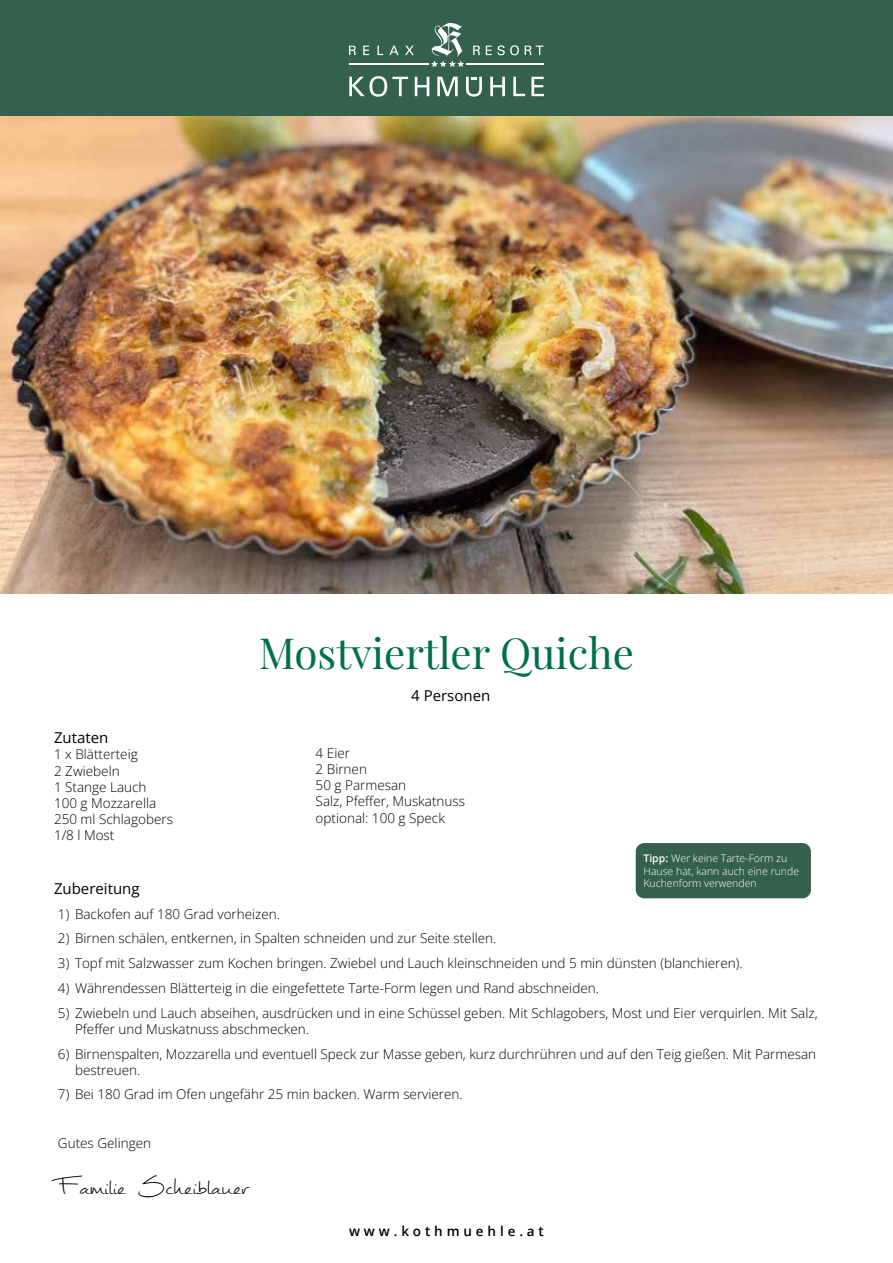
<style>
.page{position:relative;width:893px;height:1263px;background:#fff}
.page>*{position:absolute;margin:0;border:0;box-sizing:border-box;transform-origin:0 0}
.t1{font:42px "Playfair Display";color:#006f4a}
.t2{font:42px "Mathilde";color:#000}
.t3{font:15px "Open Sans";color:#000}
.t4{font:300 13.5px/16.2px "Open Sans";color:#000}
.t5{font:600 13.5px "Open Sans";letter-spacing:.285em;color:#000}
.t6{font:300 10.5px/12.6px "Open Sans";color:#fff}
.s1{font-weight:600}
</style>
<div class="page">
<img style="left:0;top:116px;width:893px;height:477px">
<div style="left:636px;top:843px;width:175px;height:55px;background:#34614e;border-radius:9px"></div>
<div style="left:0;top:0;width:893px;height:116px;background:#34614e"></div>
<svg style="left:349px;top:46px;width:7px;height:9px"></svg>
<svg style="left:363px;top:46px;width:6px;height:9px"></svg>
<svg style="left:378px;top:46px;width:5px;height:9px"></svg>
<svg style="left:389px;top:46px;width:10px;height:9px"></svg>
<svg style="left:405px;top:46px;width:9px;height:9px"></svg>
<svg style="left:473px;top:46px;width:7px;height:9px"></svg>
<svg style="left:486px;top:45px;width:33px;height:10px"></svg>
<svg style="left:525px;top:46px;width:18px;height:9px"></svg>
<svg style="left:349px;top:76px;width:59px;height:21px"></svg>
<svg style="left:415px;top:77px;width:14px;height:19px"></svg>
<svg style="left:437px;top:77px;width:21px;height:19px"></svg>
<svg style="left:490px;top:77px;width:15px;height:19px"></svg>
<svg style="left:513px;top:77px;width:12px;height:19px"></svg>
<svg style="left:531px;top:77px;width:13px;height:19px"></svg>
<svg style="left:466px;top:77px;width:16px;height:20px"></svg>
<hr style="left:466px;top:63px;width:77px;height:2px;background:#fff">
<hr style="left:349px;top:63px;width:79px;height:2px;background:#fff">
<svg style="left:431px;top:23px;width:33px;height:44px"></svg>
<h1 class="t1" style="left:259px;top:620px;width:377px">Mostviertler Quiche</h1>
<p class="t3" style="left:411px;top:685px;width:81px">4 Personen</p>
<p class="t3" style="left:54px;top:727px;width:56px">Zutaten</p>
<p class="t4" style="left:54px;top:746px;width:120px">1 x Blätterteig<br>2 Zwiebeln<br>1 Stange Lauch<br>100 g Mozzarella<br>250 ml Schlagobers<br>1/8 l Most</p>
<p class="t4" style="left:316px;top:744px;width:151px">4 Eier<br>2 Birnen<br>50 g Parmesan<br>Salz, Pfeffer, Muskatnuss optional: 100 g Speck</p>
<p class="t6" style="left:643px;top:852px;width:157px"><span class="s1">Tipp:</span> Wer keine Tarte-Form zu<br>Hause hat, kann auch eine runde<br>Kuchenform verwenden</p>
<p class="t3" style="left:54px;top:878px;width:87px">Zubereitung</p>
<p class="t4" style="left:58px;top:905px;width:224px">1) Backofen auf 180 Grad vorheizen.</p>
<p class="t4" style="left:58px;top:930px;width:440px">2) Birnen schälen, entkernen, in Spalten schneiden und zur Seite stellen.</p>
<p class="t4" style="left:58px;top:955px;width:686px">3) Topf mit Salzwasser zum Kochen bringen. Zwiebel und Lauch kleinschneiden und 5 min dünsten (blanchieren).</p>
<p class="t4" style="left:58px;top:979px;width:542px">4) Währendessen Blätterteig in die eingefettete Tarte-Form legen und Rand abschneiden.</p>
<p class="t4" style="left:75px;top:1004px;width:744px;text-indent:-17px">5) Zwiebeln und Lauch abseihen, ausdrücken und in eine Schüssel geben. Mit Schlagobers, Most und Eier verquirlen. Mit Salz,<br>Pfeffer und Muskatnuss abschmecken.</p>
<p class="t4" style="left:75px;top:1045px;width:743px;text-indent:-17px">6) Birnenspalten, Mozzarella und eventuell Speck zur Masse geben, kurz durchrühren und auf den Teig gießen. Mit Parmesan bestreuen.</p>
<p class="t4" style="left:58px;top:1086px;width:406px">7) Bei 180 Grad im Ofen ungefähr 25 min backen. Warm servieren.</p>
<p class="t4" style="left:58px;top:1135px;width:95px">Gutes Gelingen</p>
<h1 class="t2" style="left:58px;top:1155px;width:192px">Familie Scheiblauer</h1>
<p class="t5" style="left:349px;top:1222px;width:196px">www.kothmuehle.at</p>
</div>
